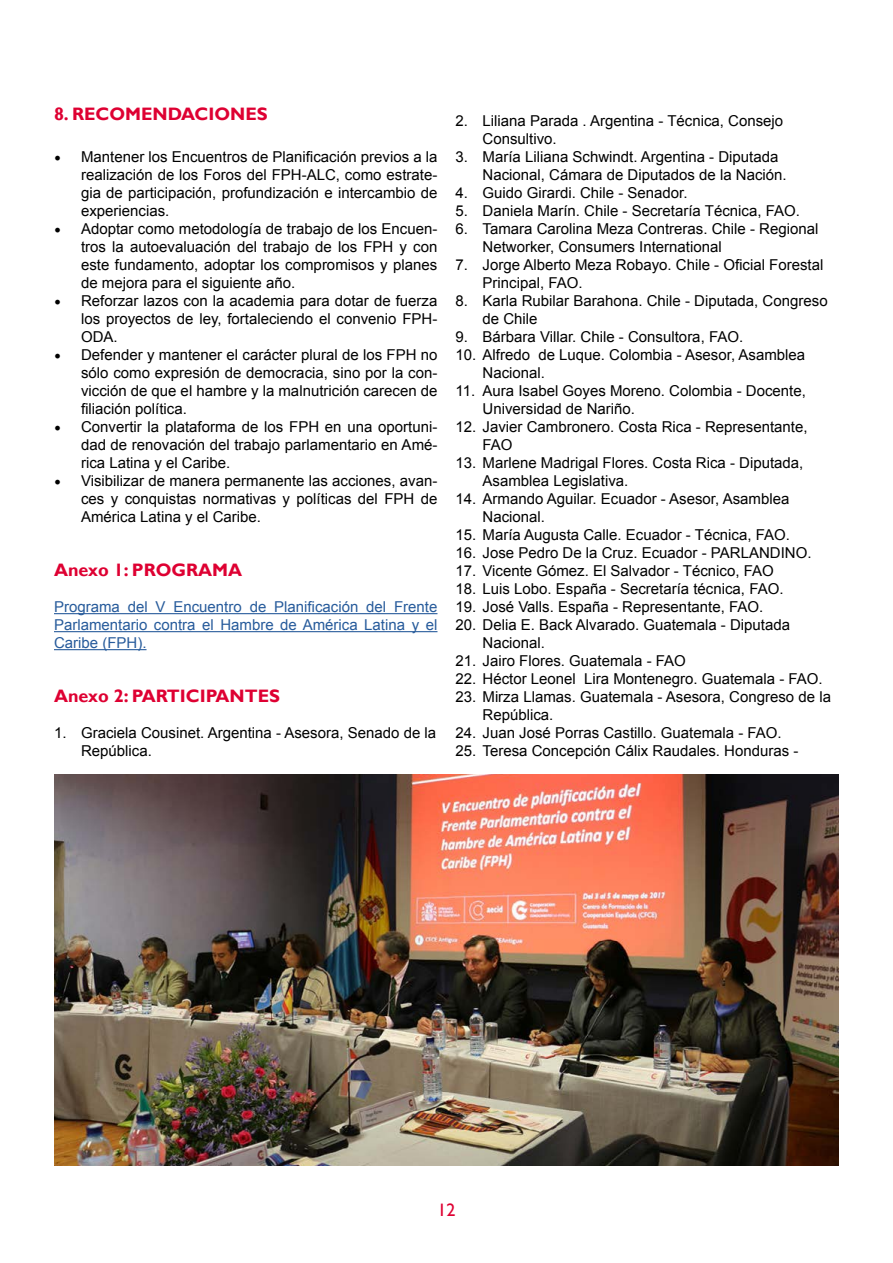
<style>
.page{position:relative;width:893px;height:1263px;background:#fff}
.page>*{position:absolute;margin:0;border:0;box-sizing:border-box;transform-origin:0 0}
.t1{font:700 18px "Gill Sans";color:#de0032}
.t2{font:18px "Gill Sans";color:#de0032}
.t3{font:15px/18px "Arial";color:#000}
.t4{font:15px/18px "Arial";color:#275b9b;text-align:justify}
.s1{font-family:"Minion Pro";font-size:18px}
</style>
<div class="page">
<hr style="left:54px;top:613px;width:383px;height:1px;background:#275b9b">
<hr style="left:54px;top:631px;width:383px;height:1px;background:#275b9b">
<hr style="left:54px;top:649px;width:93px;height:1px;background:#275b9b">
<img style="left:54px;top:774px;width:785px;height:391px">
<p class="t1" style="left:54px;top:104px;width:215px">8. RECOMENDACIONES</p>
<p class="t3" style="left:81px;top:148px;width:358px;text-align:justify;text-indent:-27px"><span class="s1">•</span> Mantener los Encuentros de Planificación previos a la realización de los Foros del FPH-ALC, como estrate&shy;gia de participación, profundización e intercambio de experiencias.</p>
<p class="t3" style="left:81px;top:220px;width:358px;text-align:justify;text-indent:-27px"><span class="s1">•</span> Adoptar como metodología de trabajo de los Encuen&shy;tros la autoevaluación del trabajo de los FPH y con este fundamento, adoptar los compromisos y planes de mejora para el siguiente año.</p>
<p class="t3" style="left:81px;top:292px;width:358px;text-align:justify;text-indent:-27px"><span class="s1">•</span> Reforzar lazos con la academia para dotar de fuerza los proyectos de ley, fortaleciendo el convenio FPH-ODA.</p>
<p class="t3" style="left:81px;top:346px;width:358px;text-align:justify;text-indent:-27px"><span class="s1">•</span> Defender y mantener el carácter plural de los FPH no sólo como expresión de democracia, sino por la con&shy;vicción de que el hambre y la malnutrición carecen de filiación política.</p>
<p class="t3" style="left:81px;top:418px;width:358px;text-align:justify;text-indent:-27px"><span class="s1">•</span> Convertir la plataforma de los FPH en una oportuni&shy;dad de renovación del trabajo parlamentario en Amé&shy;rica Latina y el Caribe.</p>
<p class="t3" style="left:81px;top:472px;width:358px;text-align:justify;text-indent:-27px"><span class="s1">•</span> Visibilizar de manera permanente las acciones, avan&shy;ces y conquistas normativas y políticas del FPH de América Latina y el Caribe.</p>
<p class="t1" style="left:54px;top:559px;width:190px">Anexo 1: PROGRAMA</p>
<p class="t4" style="left:54px;top:598px;width:385px">Programa del V Encuentro de Planificación del Frente Parlamentario contra el Hambre de América Latina y el Caribe (FPH).</p>
<p class="t1" style="left:54px;top:685px;width:228px">Anexo 2: PARTICIPANTES</p>
<p class="t3" style="left:81px;top:724px;width:357px;text-indent:-27px">1. Graciela Cousinet. Argentina - Asesora, Senado de la<br>República.</p>
<p class="t3" style="left:482px;top:112px;width:302px;text-indent:-27px">2. Liliana Parada . Argentina - Técnica, Consejo<br>Consultivo.</p>
<p class="t3" style="left:482px;top:148px;width:306px;text-indent:-27px">3. María Liliana Schwindt. Argentina - Diputada<br>Nacional, Cámara de Diputados de la Nación.</p>
<p class="t3" style="left:455px;top:184px;width:234px">4. Guido Girardi. Chile - Senador.</p>
<p class="t3" style="left:455px;top:202px;width:346px">5. Daniela Marín. Chile - Secretaría Técnica, FAO.</p>
<p class="t3" style="left:482px;top:220px;width:337px;text-indent:-27px">6. Tamara Carolina Meza Contreras. Chile - Regional<br>Networker, Consumers International</p>
<p class="t3" style="left:482px;top:256px;width:342px;text-indent:-27px">7. Jorge Alberto Meza Robayo. Chile - Oficial Forestal<br>Principal, FAO.</p>
<p class="t3" style="left:482px;top:292px;width:347px;text-indent:-27px">8. Karla Rubilar Barahona. Chile - Diputada, Congreso de Chile</p>
<p class="t3" style="left:455px;top:328px;width:289px">9. Bárbara Villar. Chile - Consultora, FAO.</p>
<p class="t3" style="left:482px;top:346px;width:324px;text-indent:-27px">10. Alfredo de Luque. Colombia - Asesor, Asamblea<br>Nacional.</p>
<p class="t3" style="left:482px;top:382px;width:325px;text-indent:-27px">11. Aura Isabel Goyes Moreno. Colombia - Docente,<br>Universidad de Nariño.</p>
<p class="t3" style="left:482px;top:418px;width:327px;text-indent:-27px">12. Javier Cambronero. Costa Rica - Representante,<br>FAO</p>
<p class="t3" style="left:482px;top:454px;width:322px;text-indent:-27px">13. Marlene Madrigal Flores. Costa Rica - Diputada,<br>Asamblea Legislativa.</p>
<p class="t3" style="left:482px;top:490px;width:308px;text-indent:-27px">14. Armando Aguilar. Ecuador - Asesor, Asamblea<br>Nacional.</p>
<p class="t3" style="left:455px;top:526px;width:336px">15. María Augusta Calle. Ecuador - Técnica, FAO.</p>
<p class="t3" style="left:455px;top:544px;width:358px">16. Jose Pedro De la Cruz. Ecuador - PARLANDINO.</p>
<p class="t3" style="left:455px;top:562px;width:320px">17. Vicente Gómez. El Salvador - Técnico, FAO</p>
<p class="t3" style="left:455px;top:580px;width:330px">18. Luis Lobo. España - Secretaría técnica, FAO.</p>
<p class="t3" style="left:455px;top:598px;width:309px">19. José Valls. España - Representante, FAO.</p>
<p class="t3" style="left:482px;top:616px;width:309px;text-indent:-27px">20. Delia E. Back Alvarado. Guatemala - Diputada<br>Nacional.</p>
<p class="t3" style="left:455px;top:652px;width:232px">21. Jairo Flores. Guatemala - FAO</p>
<p class="t3" style="left:455px;top:670px;width:369px">22. Héctor Leonel Lira Montenegro. Guatemala - FAO.</p>
<p class="t3" style="left:482px;top:688px;width:350px;text-indent:-27px">23. Mirza Llamas. Guatemala - Asesora, Congreso de la<br>República.</p>
<p class="t3" style="left:455px;top:724px;width:328px">24. Juan José Porras Castillo. Guatemala - FAO.</p>
<p class="t3" style="left:455px;top:742px;width:344px">25. Teresa Concepción Cálix Raudales. Honduras -</p>
<p class="t2" style="left:437px;top:1199px;width:19px">12</p>
</div>
